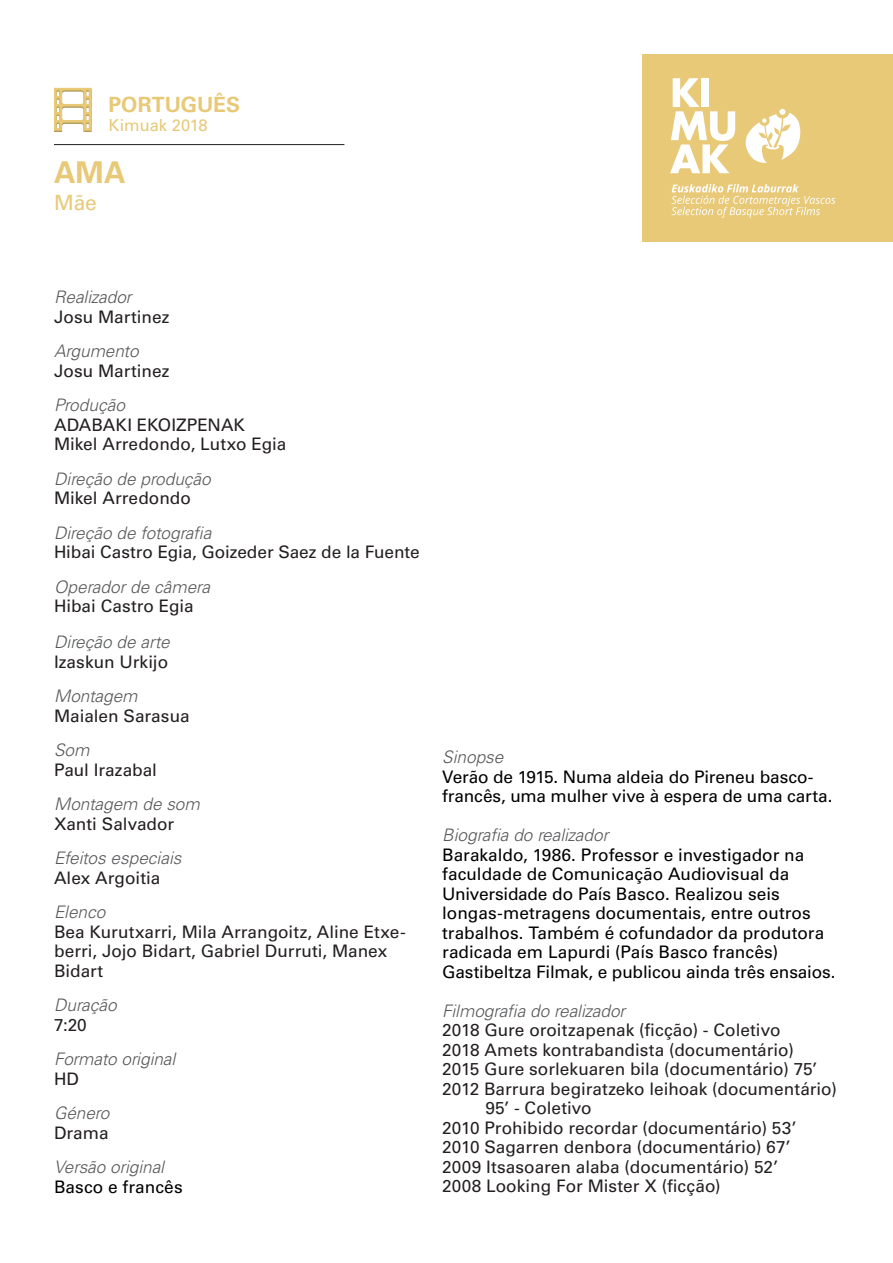
<style>
.page{position:relative;width:893px;height:1263px;background:#fff}
.page>*{position:absolute;margin:0;border:0;box-sizing:border-box;transform-origin:0 0}
.t1{font:700 30px "Univers LT Std";color:#e7c978}
.t2{font:700 21px "Univers LT Std";color:#e7c978}
.t3{font:21px "Univers LT Std";color:#e7c978}
.t4{font:17.25px/19.5px "Univers LT Std";color:#231f20}
.t5{font:17.25px/19.5px "Univers LT Std";color:#000}
.t6{font:italic 300 17.25px "Univers LT Std";letter-spacing:-.005em;color:#57585a}
.t7{font:16.5px "Univers LT Std";letter-spacing:-.005em;color:#e7c978}
</style>
<div class="page">
<hr style="left:54px;top:144px;width:290px;height:1px;background:#231f20">
<div style="left:642px;top:54px;width:251px;height:187px;background:#e7c978"></div>
<svg style="left:670px;top:78px;width:65px;height:95px"></svg>
<svg style="left:672px;top:184px;width:163px;height:34px"></svg>
<svg style="left:745px;top:109px;width:56px;height:54px"></svg>
<svg style="left:54px;top:88px;width:38px;height:44px"></svg>
<p class="t2" style="left:108px;top:92px;width:133px">PORTUGUÊS</p>
<p class="t7" style="left:108px;top:116px;width:101px">Kimuak 2018</p>
<p class="t1" style="left:54px;top:155px;width:73px">AMA</p>
<p class="t3" style="left:54px;top:190px;width:44px">Mãe</p>
<p class="t6" style="left:54px;top:287px;width:79px">Realizador</p>
<p class="t4" style="left:54px;top:307px;width:117px">Josu Martinez</p>
<p class="t6" style="left:54px;top:341px;width:86px">Argumento</p>
<p class="t4" style="left:54px;top:361px;width:117px">Josu Martinez</p>
<p class="t6" style="left:54px;top:395px;width:73px">Produção</p>
<p class="t4" style="left:54px;top:415px;width:234px">ADABAKI EKOIZPENAK<br>Mikel Arredondo, Lutxo Egia</p>
<p class="t6" style="left:54px;top:468px;width:158px">Direção de produção</p>
<p class="t4" style="left:54px;top:488px;width:139px">Mikel Arredondo</p>
<p class="t6" style="left:54px;top:522px;width:159px">Direção de fotografia</p>
<p class="t4" style="left:54px;top:542px;width:367px">Hibai Castro Egia, Goizeder Saez de la Fuente</p>
<p class="t6" style="left:54px;top:576px;width:158px">Operador de câmera</p>
<p class="t4" style="left:54px;top:596px;width:141px">Hibai Castro Egia</p>
<p class="t6" style="left:54px;top:632px;width:117px">Direção de arte</p>
<p class="t4" style="left:54px;top:652px;width:116px">Izaskun Urkijo</p>
<p class="t6" style="left:54px;top:686px;width:85px">Montagem</p>
<p class="t4" style="left:54px;top:706px;width:137px">Maialen Sarasua</p>
<p class="t6" style="left:54px;top:740px;width:37px">Som</p>
<p class="t4" style="left:54px;top:760px;width:105px">Paul Irazabal</p>
<p class="t6" style="left:54px;top:794px;width:147px">Montagem de som</p>
<p class="t4" style="left:54px;top:814px;width:122px">Xanti Salvador</p>
<p class="t6" style="left:54px;top:848px;width:129px">Efeitos especiais</p>
<p class="t4" style="left:54px;top:868px;width:108px">Alex Argoitia</p>
<p class="t6" style="left:54px;top:902px;width:53px">Elenco</p>
<p class="t4" style="left:54px;top:922px;width:353px">Bea Kurutxarri, Mila Arrangoitz, Aline Etxe&shy;berri, Jojo Bidart, Gabriel Durruti, Manex<br>Bidart</p>
<p class="t6" style="left:54px;top:995px;width:64px">Duração</p>
<p class="t4" style="left:54px;top:1015px;width:34px">7:20</p>
<p class="t6" style="left:54px;top:1049px;width:123px">Formato original</p>
<p class="t4" style="left:54px;top:1069px;width:26px">HD</p>
<p class="t6" style="left:54px;top:1103px;width:57px">Género</p>
<p class="t4" style="left:54px;top:1123px;width:56px">Drama</p>
<p class="t6" style="left:54px;top:1157px;width:112px">Versão original</p>
<p class="t5" style="left:54px;top:1177px;width:130px">Basco e francês</p>
<p class="t6" style="left:442px;top:747px;width:63px">Sinopse</p>
<p class="t5" style="left:442px;top:767px;width:392px">Verão de 1915. Numa aldeia do Pireneu basco&shy;francês, uma mulher vive à espera de uma carta.</p>
<p class="t6" style="left:442px;top:825px;width:168px">Biografia do realizador</p>
<p class="t5" style="left:442px;top:845px;width:364px">Barakaldo, 1986. Professor e investigador na</p>
<p class="t5" style="left:442px;top:864px;width:348px">faculdade de Comunicação Audiovisual da</p>
<p class="t5" style="left:442px;top:884px;width:384px">Universidade do País Basco. Realizou seis longas-metragens documentais, entre outros trabalhos. Também é cofundador da produtora radicada em Lapurdi (País Basco francês)</p>
<p class="t5" style="left:442px;top:962px;width:395px">Gastibeltza Filmak, e publicou ainda três ensaios.</p>
<p class="t6" style="left:442px;top:1000px;width:185px">Filmografia do realizador</p>
<p class="t4" style="left:442px;top:1020px;width:340px">2018 Gure oroitzapenak (ficção) - Coletivo</p>
<p class="t4" style="left:442px;top:1040px;width:353px">2018 Amets kontrabandista (documentário)</p>
<p class="t4" style="left:442px;top:1059px;width:376px">2015 Gure sorlekuaren bila (documentário) 75’</p>
<p class="t4" style="left:485px;top:1079px;width:353px;text-indent:-43px">2012 Barrura begiratzeko leihoak (documentário)<br>95’ - Coletivo</p>
<p class="t4" style="left:442px;top:1118px;width:356px">2010 Prohibido recordar (documentário) 53’</p>
<p class="t4" style="left:442px;top:1137px;width:350px">2010 Sagarren denbora (documentário) 67’</p>
<p class="t4" style="left:442px;top:1157px;width:337px">2009 Itsasoaren alaba (documentário) 52’</p>
<p class="t4" style="left:442px;top:1176px;width:280px">2008 Looking For Mister X (ficção)</p>
</div>
